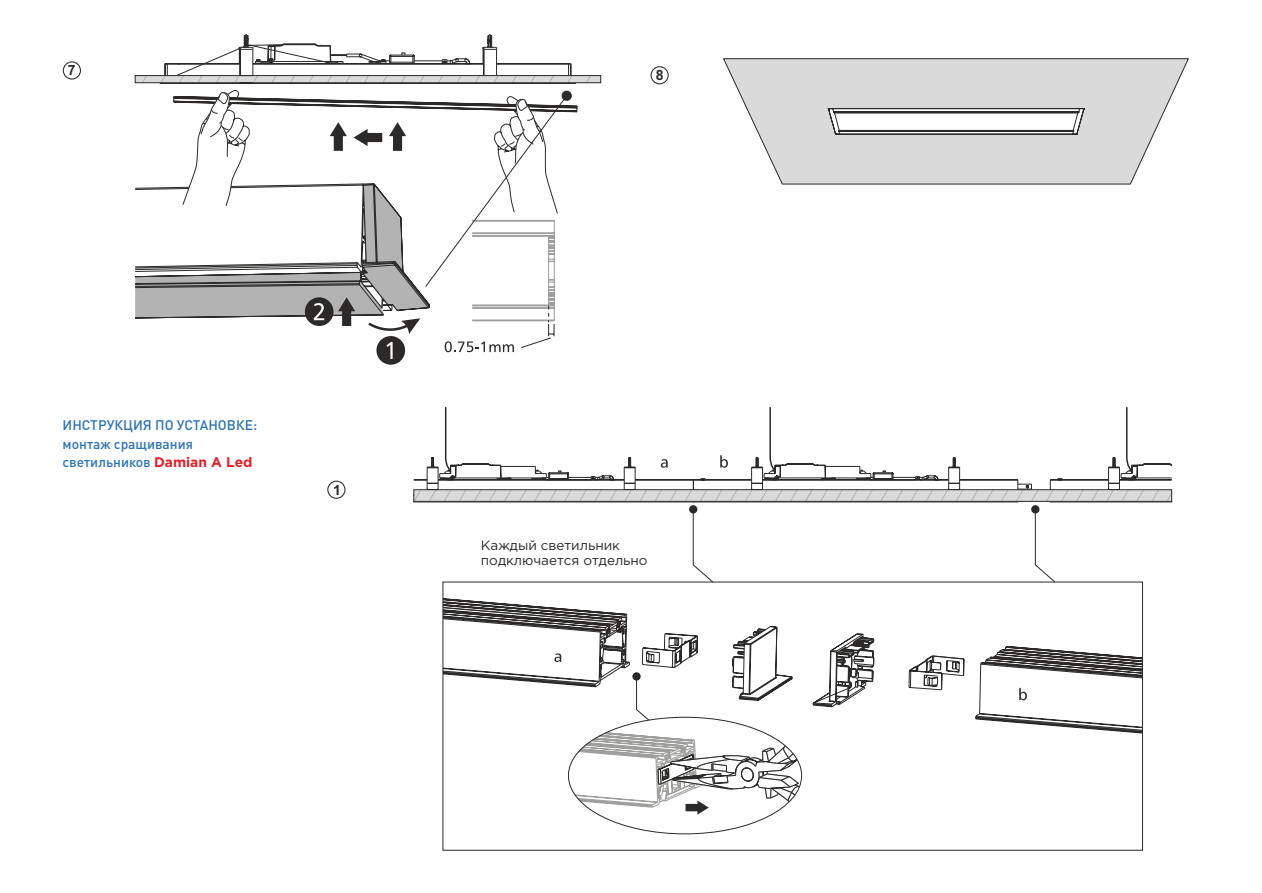
<style>
.page{position:relative;width:1262px;height:893px;background:#fff}
.page>*{position:absolute;margin:0;border:0;box-sizing:border-box;transform-origin:0 0}
.t1{font:700 14.1px "Arial";color:#2b2a29}
.t2{font:500 13.8px/18.3px "DIN Pro";color:#2c72b7}
.t3{font:13.5px/15px "Gotham Pro";color:#2b2a29}
.s1{font-family:"Gotham Pro";font-weight:700;color:#e31e25}
</style>
<div class="page">
<div style="left:327px;top:480px;width:18px;height:19px;border:1px solid #2b2a29;border-radius:50%"></div>
<div style="left:650px;top:66px;width:18px;height:18px;border:1px solid #2b2a29;border-radius:50%"></div>
<div style="left:63px;top:61px;width:18px;height:19px;border:1px solid #2b2a29;border-radius:50%"></div>
<svg style="left:723px;top:58px;width:465px;height:126px;background:#dcdcdc"></svg>
<svg style="left:828px;top:108px;width:256px;height:27px"></svg>
<div style="left:376px;top:336px;width:29px;height:29px;background:#2b2a29;border-radius:50%"></div>
<svg style="left:135px;top:90px;width:442px;height:269px"></svg>
<svg style="left:135px;top:34px;width:466px;height:50px"></svg>
<svg style="left:413px;top:407px;width:759px;height:175px"></svg>
<svg style="left:442px;top:581px;width:700px;height:269px"></svg>
<svg style="left:442px;top:598px;width:350px;height:103px"></svg>
<svg style="left:812px;top:633px;width:330px;height:100px"></svg>
<div style="left:568px;top:717px;width:233px;height:116px;background:#fefefe;border-radius:50%"></div>
<svg style="left:575px;top:732px;width:225px;height:82px"></svg>
<p class="t1" style="left:68px;top:65px;width:9px">7</p>
<p class="t2" style="left:63px;top:417px;width:196px">ИНСТРУКЦИЯ ПО УСТАНОВКЕ: монтаж сращивания светильников <span class="s1">Damian A Led</span></p>
<p class="t1" style="left:333px;top:484px;width:9px">1</p>
<p class="t1" style="left:655px;top:70px;width:9px">8</p>
<p class="t3" style="left:481px;top:538px;width:168px">Каждый светильник подключается отдельно</p>
</div>
